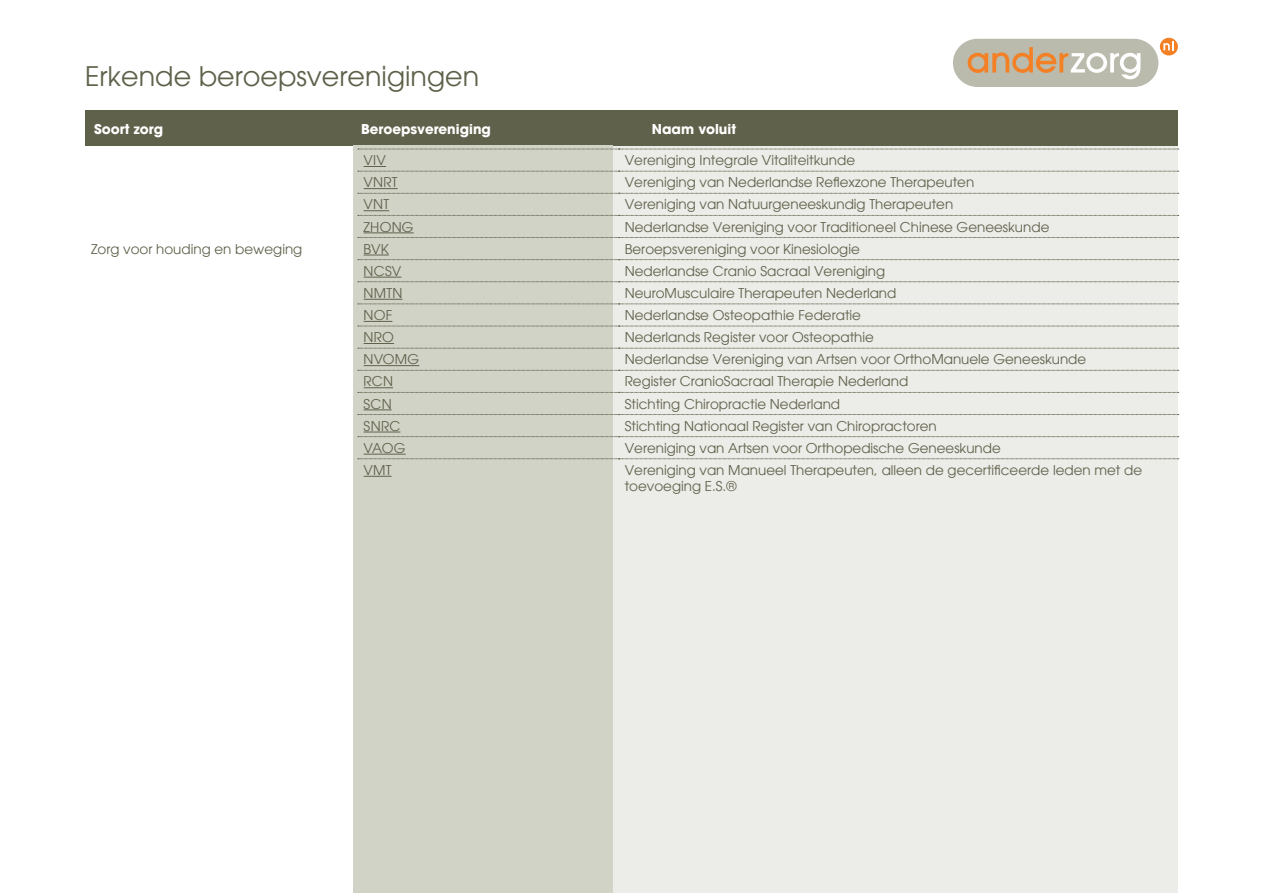
<style>
.page{position:relative;width:1263px;height:893px;background:#fff}
.page>*{position:absolute;margin:0;border:0;box-sizing:border-box;transform-origin:0 0}
.t1{font:27px "Avant Garde";color:#60614b}
.t2{font:13.5px/16.2px "Avant Garde";color:#60614b}
.t3{font:700 13.5px "Avant Garde";color:#fff}
</style>
<div class="page">
<div style="left:534px;top:126px;width:644px;height:767px;background:#ecece8"></div>
<div style="left:85px;top:110px;width:1093px;height:35px;background:#60614b"></div>
<svg style="left:1160px;top:38px;width:18px;height:18px"></svg>
<svg style="left:1163px;top:41px;width:10px;height:9px"></svg>
<div style="left:953px;top:39px;width:205px;height:48px;background:#babbac;border-radius:24px"></div>
<svg style="left:967px;top:47px;width:173px;height:32px"></svg>
<div style="left:354px;top:145px;width:259px;height:748px;background:#d2d3c7"></div>
<svg style="left:358px;top:149px;width:821px;height:1px"></svg>
<svg style="left:358px;top:193px;width:821px;height:1px"></svg>
<svg style="left:358px;top:237px;width:821px;height:1px"></svg>
<svg style="left:358px;top:282px;width:821px;height:1px"></svg>
<svg style="left:358px;top:304px;width:821px;height:1px"></svg>
<svg style="left:358px;top:348px;width:821px;height:1px"></svg>
<svg style="left:358px;top:370px;width:821px;height:1px"></svg>
<svg style="left:358px;top:436px;width:821px;height:1px"></svg>
<svg style="left:358px;top:459px;width:821px;height:1px"></svg>
<svg style="left:358px;top:166px;width:821px;height:6px"></svg>
<hr style="left:364px;top:188px;width:34px;height:1px;background:#60614b">
<svg style="left:358px;top:210px;width:821px;height:6px"></svg>
<hr style="left:364px;top:233px;width:50px;height:1px;background:#60614b">
<svg style="left:358px;top:255px;width:821px;height:5px"></svg>
<hr style="left:364px;top:277px;width:37px;height:1px;background:#60614b">
<hr style="left:364px;top:299px;width:38px;height:1px;background:#60614b">
<svg style="left:358px;top:321px;width:821px;height:6px"></svg>
<hr style="left:364px;top:343px;width:30px;height:1px;background:#60614b">
<hr style="left:364px;top:365px;width:55px;height:1px;background:#60614b">
<svg style="left:358px;top:387px;width:821px;height:6px"></svg>
<svg style="left:358px;top:410px;width:821px;height:5px"></svg>
<hr style="left:364px;top:432px;width:36px;height:1px;background:#60614b">
<hr style="left:364px;top:454px;width:42px;height:1px;background:#60614b">
<svg style="left:364px;top:476px;width:28px;height:1px"></svg>
<h1 class="t1" style="left:85px;top:60px;width:396px">Erkende beroepsverenigingen</h1>
<p class="t3" style="left:94px;top:120px;width:71px">Soort zorg</p>
<p class="t3" style="left:361px;top:120px;width:131px">Beroepsvereniging</p>
<p class="t3" style="left:652px;top:120px;width:86px">Naam voluit</p>
<p class="t2" style="left:364px;top:152px;width:24px">VIV</p>
<p class="t2" style="left:625px;top:152px;width:232px">Vereniging Integrale Vitaliteitkunde</p>
<p class="t2" style="left:364px;top:174px;width:36px">VNRT</p>
<p class="t2" style="left:625px;top:174px;width:351px">Vereniging van Nederlandse Reflexzone Therapeuten</p>
<p class="t2" style="left:364px;top:196px;width:27px">VNT</p>
<p class="t2" style="left:625px;top:196px;width:330px">Vereniging van Natuurgeneeskundig Therapeuten</p>
<p class="t2" style="left:364px;top:219px;width:52px">ZHONG</p>
<p class="t2" style="left:625px;top:219px;width:426px">Nederlandse Vereniging voor Traditioneel Chinese Geneeskunde</p>
<p class="t2" style="left:91px;top:241px;width:213px">Zorg voor houding en beweging</p>
<p class="t2" style="left:364px;top:241px;width:27px">BVK</p>
<p class="t2" style="left:625px;top:241px;width:237px">Beroepsvereniging voor Kinesiologie</p>
<p class="t2" style="left:364px;top:263px;width:39px">NCSV</p>
<p class="t2" style="left:625px;top:263px;width:262px">Nederlandse Cranio Sacraal Vereniging</p>
<p class="t2" style="left:364px;top:285px;width:40px">NMTN</p>
<p class="t2" style="left:625px;top:285px;width:273px">NeuroMusculaire Therapeuten Nederland</p>
<p class="t2" style="left:364px;top:307px;width:30px">NOF</p>
<p class="t2" style="left:625px;top:307px;width:238px">Nederlandse Osteopathie Federatie</p>
<p class="t2" style="left:364px;top:329px;width:32px">NRO</p>
<p class="t2" style="left:625px;top:329px;width:251px">Nederlands Register voor Osteopathie</p>
<p class="t2" style="left:364px;top:351px;width:57px">NVOMG</p>
<p class="t2" style="left:625px;top:351px;width:463px">Nederlandse Vereniging van Artsen voor OrthoManuele Geneeskunde</p>
<p class="t2" style="left:364px;top:373px;width:31px">RCN</p>
<p class="t2" style="left:625px;top:373px;width:285px">Register CranioSacraal Therapie Nederland</p>
<p class="t2" style="left:364px;top:396px;width:30px">SCN</p>
<p class="t2" style="left:625px;top:396px;width:217px">Stichting Chiropractie Nederland</p>
<p class="t2" style="left:364px;top:418px;width:38px">SNRC</p>
<p class="t2" style="left:625px;top:418px;width:314px">Stichting Nationaal Register van Chiropractoren</p>
<p class="t2" style="left:364px;top:440px;width:44px">VAOG</p>
<p class="t2" style="left:625px;top:440px;width:378px">Vereniging van Artsen voor Orthopedische Geneeskunde</p>
<p class="t2" style="left:364px;top:462px;width:30px">VMT</p>
<p class="t2" style="left:625px;top:462px;width:519px">Vereniging van Manueel Therapeuten, alleen de gecertificeerde leden met de toevoeging E.S.®</p>
</div>
